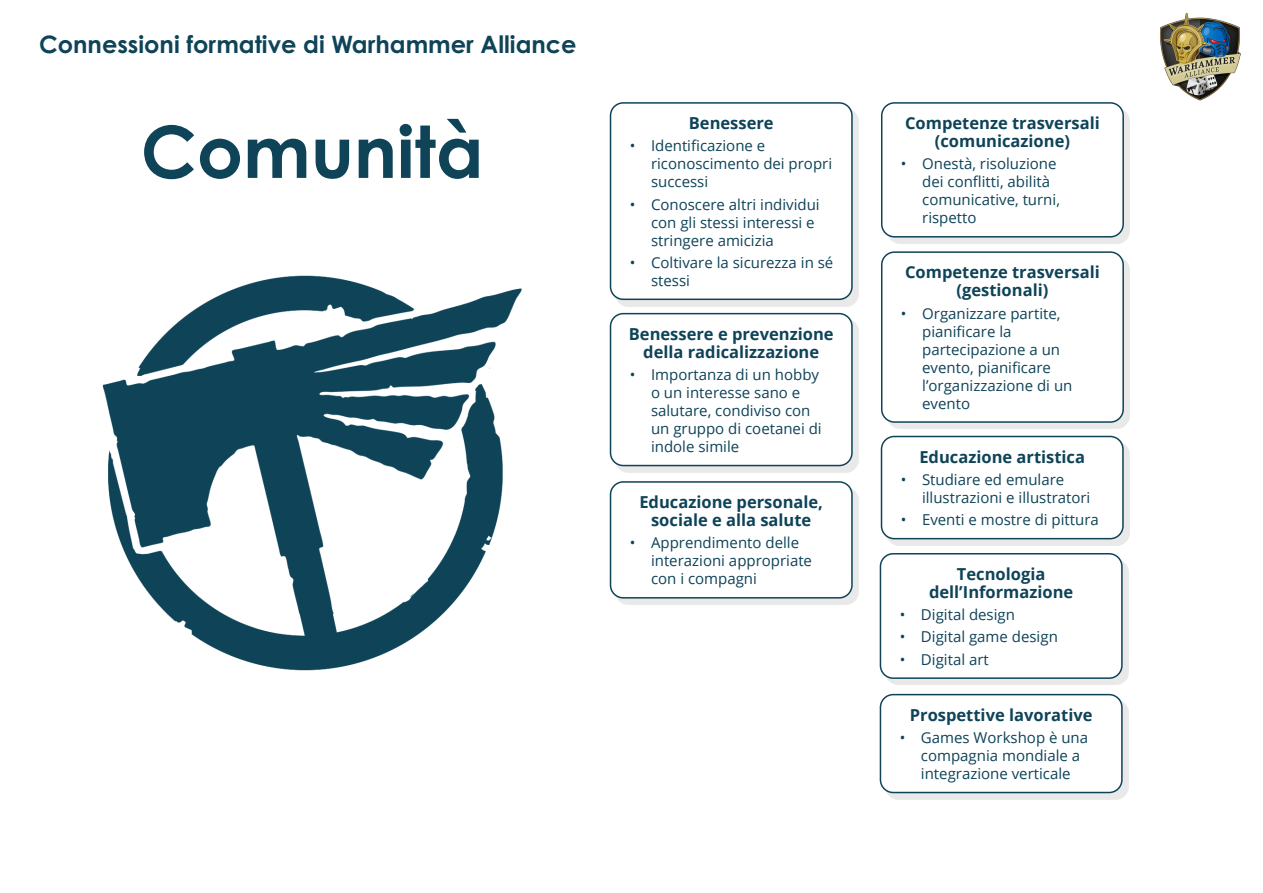
<style>
.page{position:relative;width:1263px;height:893px;background:#fff}
.page>*{position:absolute;margin:0;border:0;box-sizing:border-box;transform-origin:0 0}
.Activity_Title_B{font:700 72px "Century Gothic Std";color:#0e4358}
.Activity_Title_B-2{font:700 24px "Century Gothic Std";color:#0e4358}
.Body_round_box{font:700 16.5px/18px "Open Sans";color:#0e4358;text-align:center}
.t1{font:15px/18px "Open Sans";color:#0e4358}
</style>
<div class="page">
<div style="left:616px;top:108px;width:243px;height:198px;background:#231f20;opacity:.1"></div>
<div style="left:610px;top:103px;width:242px;height:196px;background:#fff;border-radius:13px"></div>
<div style="left:610px;top:102px;width:243px;height:198px;border:2px solid #0e4358;border-radius:13px"></div>
<div style="left:887px;top:257px;width:243px;height:172px;background:#e9e9e9"></div>
<div style="left:882px;top:252px;width:241px;height:170px;background:#fff;border-radius:13px"></div>
<div style="left:881px;top:251px;width:243px;height:172px;border:2px solid #0e4358;border-radius:13px"></div>
<div style="left:616px;top:487px;width:243px;height:118px;background:#e9e9e9"></div>
<div style="left:610px;top:482px;width:242px;height:116px;background:#fff;border-radius:13px"></div>
<div style="left:610px;top:481px;width:243px;height:118px;border:2px solid #0e4358;border-radius:13px"></div>
<div style="left:887px;top:442px;width:243px;height:103px;background:#231f20;opacity:.1"></div>
<div style="left:881px;top:436px;width:242px;height:103px;background:#fff;border-radius:13px"></div>
<div style="left:881px;top:436px;width:243px;height:103px;border:2px solid #0e4358;border-radius:13px"></div>
<div style="left:887px;top:108px;width:243px;height:136px;background:#e9e9e9"></div>
<div style="left:882px;top:103px;width:241px;height:134px;background:#fff;border-radius:13px"></div>
<div style="left:881px;top:102px;width:243px;height:136px;border:2px solid #0e4358;border-radius:13px"></div>
<div style="left:886px;top:559px;width:243px;height:126px;background:#e9e9e9"></div>
<div style="left:880px;top:554px;width:242px;height:124px;background:#fff;border-radius:13px"></div>
<div style="left:880px;top:553px;width:243px;height:126px;border:2px solid #0e4358;border-radius:13px"></div>
<div style="left:886px;top:700px;width:243px;height:99px;background:#231f20;opacity:.1"></div>
<div style="left:880px;top:695px;width:242px;height:97px;background:#fff;border-radius:13px"></div>
<div style="left:880px;top:694px;width:243px;height:99px;border:2px solid #0e4358;border-radius:13px"></div>
<div style="left:616px;top:319px;width:243px;height:153px;background:#231f20;opacity:.1"></div>
<div style="left:610px;top:314px;width:242px;height:152px;background:#fff;border-radius:13px"></div>
<div style="left:610px;top:313px;width:243px;height:153px;border:2px solid #0e4358;border-radius:13px"></div>
<svg style="left:102px;top:275px;width:420px;height:396px"></svg>
<img style="left:1160px;top:13px;width:81px;height:88px">
<p class="Activity_Title_B-2" style="left:39px;top:29px;width:539px">Connessioni formative di Warhammer Alliance</p>
<p class="Body_round_box" style="left:905px;top:114px;width:196px">Competenze trasversali (comunicazione)</p>
<p class="t1" style="left:922px;top:154px;width:139px;text-indent:-21px">• Onestà, risoluzione dei conflitti, abilità comunicative, turni, rispetto</p>
<p class="Activity_Title_B" style="left:141px;top:107px;width:344px">Comunità</p>
<p class="Body_round_box" style="left:689px;top:114px;width:86px">Benessere</p>
<p class="t1" style="left:651px;top:136px;width:183px;text-indent:-21px">• Identificazione e riconoscimento dei propri successi</p>
<p class="t1" style="left:651px;top:195px;width:170px;text-indent:-21px">• Conoscere altri individui con gli stessi interessi e stringere amicizia</p>
<p class="t1" style="left:651px;top:253px;width:184px;text-indent:-21px">• Coltivare la sicurezza in sé stessi</p>
<p class="Body_round_box" style="left:905px;top:263px;width:196px">Competenze trasversali (gestionali)</p>
<p class="t1" style="left:922px;top:304px;width:152px;text-indent:-21px">• Organizzare partite, pianificare la partecipazione a un evento, pianificare l’organizzazione di un evento</p>
<p class="Body_round_box" style="left:629px;top:324px;width:206px">Benessere e prevenzione della radicalizzazione</p>
<p class="t1" style="left:651px;top:365px;width:172px;text-indent:-21px">• Importanza di un hobby o un interesse sano e salutare, condiviso con un gruppo di coetanei di indole simile</p>
<p class="Body_round_box" style="left:919px;top:447px;width:167px">Educazione artistica</p>
<p class="t1" style="left:922px;top:470px;width:170px;text-indent:-21px">• Studiare ed emulare illustrazioni e illustratori</p>
<p class="t1" style="left:901px;top:510px;width:200px">• Eventi e mostre di pittura</p>
<p class="Body_round_box" style="left:639px;top:493px;width:185px">Educazione personale, sociale e alla salute</p>
<p class="t1" style="left:651px;top:533px;width:163px;text-indent:-21px">• Apprendimento delle interazioni appropriate con i compagni</p>
<p class="Body_round_box" style="left:929px;top:564px;width:146px">Tecnologia dell’Informazione</p>
<p class="t1" style="left:900px;top:605px;width:117px">• Digital design</p>
<p class="t1" style="left:900px;top:628px;width:160px">• Digital game design</p>
<p class="t1" style="left:900px;top:650px;width:91px">• Digital art</p>
<p class="Body_round_box" style="left:910px;top:705px;width:184px">Prospettive lavorative</p>
<p class="t1" style="left:921px;top:728px;width:169px;text-indent:-21px">• Games Workshop è una compagnia mondiale a integrazione verticale</p>
</div>
